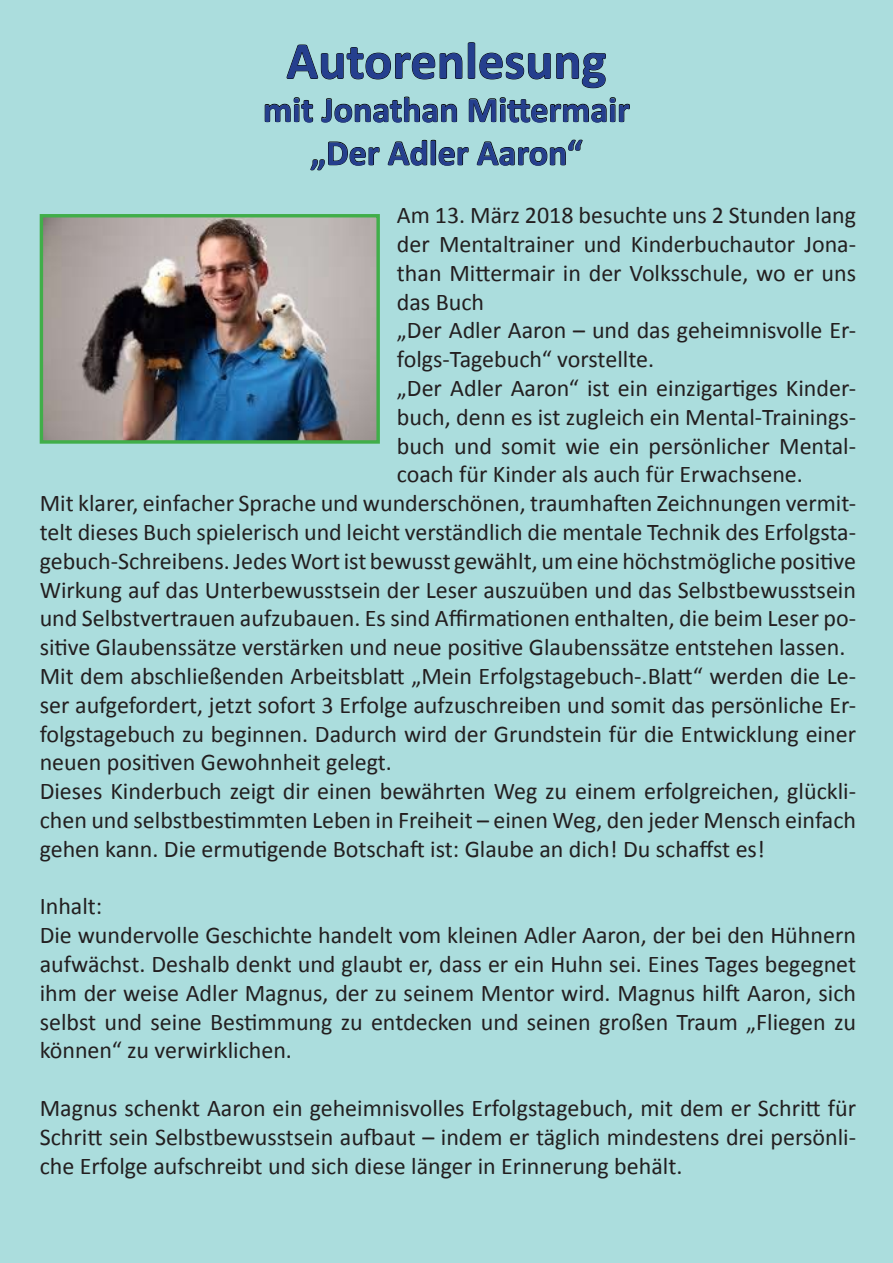
<style>
.page{position:relative;width:893px;height:1263px;background:#abdddd}
.page>*{position:absolute;margin:0;border:0;box-sizing:border-box;transform-origin:0 0}
.t1{font:700 52.5px "Calibri";color:#253f8e}
.t2{font:700 36px "Calibri";color:#253f8e}
.t3{font:24px/28.8px "Calibri";color:#231f20;text-align:justify}
</style>
<div class="page">
<svg style="left:286px;top:42px;width:320px;height:46px;background:#98c4c4"></svg>
<svg style="left:264px;top:97px;width:49px;height:26px"></svg>
<svg style="left:321px;top:96px;width:136px;height:27px;background:#8bb3b3"></svg>
<svg style="left:469px;top:97px;width:161px;height:26px;background:#87afaf"></svg>
<svg style="left:310px;top:141px;width:70px;height:30px;background:#90bbbb"></svg>
<svg style="left:387px;top:140px;width:82px;height:26px;background:#89b1b1"></svg>
<svg style="left:476px;top:139px;width:107px;height:27px;background:#8eb7b7"></svg>
<div style="left:0;top:46px;width:19px;height:439px;background:#abdddd"></div>
<img style="left:44px;top:218px;width:332px;height:222px">
<div style="left:40px;top:214px;width:340px;height:230px;border:3px solid #40ae49"></div>
<p class="t1" style="left:286px;top:27px;width:322px">Autorenlesung</p>
<p class="t2" style="left:263px;top:87px;width:368px">mit Jonathan Mittermair</p>
<p class="t2" style="left:310px;top:130px;width:274px">„Der Adler Aaron“</p>
<p class="t3" style="left:397px;top:201px;width:461px">Am 13. März 2018 besuchte uns 2 Stunden lang der Mentaltrainer und Kinderbuchautor Jona&shy;than Mittermair in der Volksschule, wo er uns das Buch</p>
<p class="t3" style="left:397px;top:316px;width:461px">„Der Adler Aaron – und das geheimnisvolle Er&shy;folgs-Tagebuch“ vorstellte.</p>
<p class="t3" style="left:397px;top:374px;width:461px">„Der Adler Aaron“ ist ein einzigartiges Kinder&shy;buch, denn es ist zugleich ein Mental-Trainings&shy;buch und somit wie ein persönlicher Mental&shy;coach für Kinder als auch für Erwachsene.</p>
<p class="t3" style="left:40px;top:489px;width:818px">Mit klarer, einfacher Sprache und wunderschönen, traumhaften Zeichnungen vermit&shy;telt dieses Buch spielerisch und leicht verständlich die mentale Technik des Erfolgsta&shy;gebuch-Schreibens. Jedes Wort ist bewusst gewählt, um eine höchstmögliche positive Wirkung auf das Unterbewusstsein der Leser auszuüben und das Selbstbewusstsein und Selbstvertrauen aufzubauen. Es sind Affirmationen enthalten, die beim Leser po&shy;sitive Glaubenssätze verstärken und neue positive Glaubenssätze entstehen lassen.</p>
<p class="t3" style="left:40px;top:662px;width:818px">Mit dem abschließenden Arbeitsblatt „Mein Erfolgstagebuch-.Blatt“ werden die Le&shy;ser aufgefordert, jetzt sofort 3 Erfolge aufzuschreiben und somit das persönliche Er&shy;folgstagebuch zu beginnen. Dadurch wird der Grundstein für die Entwicklung einer neuen positiven Gewohnheit gelegt.</p>
<p class="t3" style="left:40px;top:777px;width:818px">Dieses Kinderbuch zeigt dir einen bewährten Weg zu einem erfolgreichen, glückli&shy;chen und selbstbestimmten Leben in Freiheit – einen Weg, den jeder Mensch einfach gehen kann. Die ermutigende Botschaft ist: Glaube an dich! Du schaffst es!</p>
<p class="t3" style="left:40px;top:892px;width:64px">Inhalt:</p>
<p class="t3" style="left:40px;top:921px;width:818px">Die wundervolle Geschichte handelt vom kleinen Adler Aaron, der bei den Hühnern aufwächst. Deshalb denkt und glaubt er, dass er ein Huhn sei. Eines Tages begegnet ihm der weise Adler Magnus, der zu seinem Mentor wird. Magnus hilft Aaron, sich selbst und seine Bestimmung zu entdecken und seinen großen Traum „Fliegen zu können“ zu verwirklichen.</p>
<p class="t3" style="left:40px;top:1094px;width:818px">Magnus schenkt Aaron ein geheimnisvolles Erfolgstagebuch, mit dem er Schritt für Schritt sein Selbstbewusstsein aufbaut – indem er täglich mindestens drei persönli&shy;che Erfolge aufschreibt und sich diese länger in Erinnerung behält.</p>
</div>
